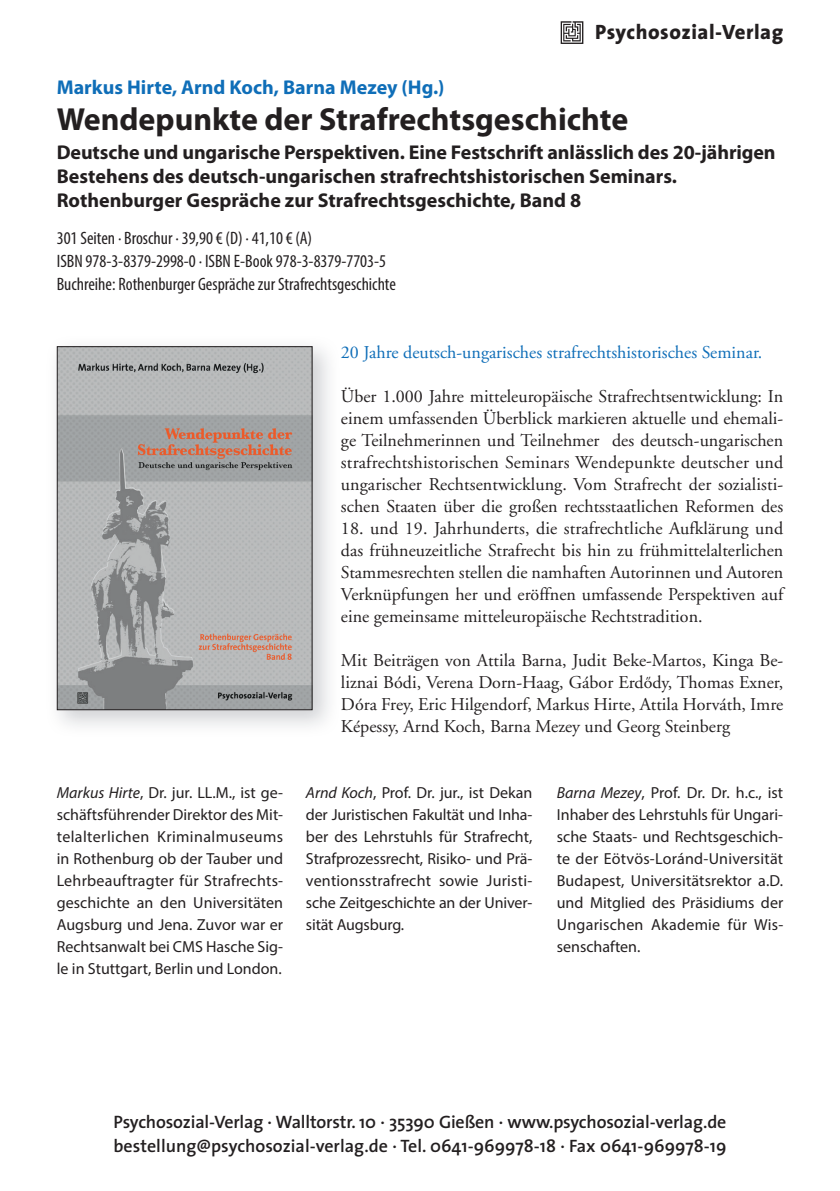
<style>
.page{position:relative;width:840px;height:1191px;background:#fff}
.page>*{position:absolute;margin:0;border:0;box-sizing:border-box;transform-origin:0 0}
.t1{font:700 32px "Myriad Pro";color:#231f20}
.t2{font:800 20.8px "The Sans";letter-spacing:.025em;color:#231f20}
.t3{font:700 20px/24px "Myriad Pro";color:#231f20}
.t4{font:700 20px "Myriad Pro";color:#0f6eb8}
.t5{font:18px/22px "Adobe Garamond";color:#231f20;text-align:justify}
.t6{font:condensed 18px/23px "Myriad Pro";color:#231f20}
.t7{font:600 18px/24px "The Sans";letter-spacing:-.01em;color:#231f20}
.t8{font:18px "Adobe Garamond Pro";color:#0f6eb8}
.t9{font:16px/22px "Myriad Pro";color:#231f20;text-align:justify}
.s1{font-style:italic}
.s2{font-family:"Garamond Premr Pro"}
</style>
<div class="page">
<img style="left:56px;top:346px;width:273px;height:380px">
<img style="left:59px;top:348px;width:251px;height:360px">
<div style="left:57px;top:346px;width:255px;height:364px;border:1px solid #231f20"></div>
<svg style="left:560px;top:21px;width:23px;height:23px"></svg>
<p class="t2" style="left:594px;top:14px;width:189px">Psychosozial-Verlag</p>
<p class="t4" style="left:57px;top:74px;width:389px">Markus Hirte, Arnd Koch, Barna Mezey (Hg.)</p>
<h1 class="t1" style="left:57px;top:98px;width:572px">Wendepunkte der Strafrechtsgeschichte</h1>
<p class="t3" style="left:57px;top:140px;width:720px">Deutsche und ungarische Perspektiven. Eine Festschrift anlässlich des 20-jährigen<br>Bestehens des deutsch-ungarischen strafrechtshistorischen Seminars.<br>Rothenburger Gespräche zur Strafrechtsgeschichte, Band 8</p>
<p class="t6" style="left:57px;top:226px;width:340px">301 Seiten · Broschur · 39,90 € (D) · 41,10 € (A)<br>ISBN 978-3-8379-2998-0 · ISBN E-Book 978-3-8379-7703-5<br>Buchreihe: Rothenburger Gespräche zur Strafrechtsgeschichte</p>
<p class="t9" style="left:57px;top:781px;width:228px"><span class="s1">Markus Hirte</span> , Dr. jur. LL.M., ist ge&shy;schäftsführender Direktor des Mit&shy;telalterlichen Kriminalmuseums in Rothenburg ob der Tauber und Lehrbeauftragter für Strafrechts&shy;geschichte an den Universitäten Augsburg und Jena. Zuvor war er Rechtsanwalt bei CMS Hasche Sig&shy;le in Stuttgart, Berlin und London.</p>
<p class="t8" style="left:341px;top:341px;width:422px">20 Jahre deutsch-ungarisches strafrechtshistorisches Seminar.</p>
<p class="t5" style="left:341px;top:386px;width:443px">Über 1.000 Jahre mitteleuropäische Strafrechtsentwicklung: In einem umfassenden Überblick markieren aktuelle und ehemali&shy;ge Teilnehmerinnen und Teilnehmer des deutsch-ungarischen strafrechtshistorischen Seminars Wendepunkte deutscher und ungarischer Rechtsentwicklung. Vom Strafrecht der sozialisti&shy;schen Staaten über die großen rechtsstaatlichen Reformen des</p>
<p class="t5" style="left:341px;top:518px;width:443px">18. und 19. Jahrhunderts, die strafrechtliche Aufklärung und das frühneuzeitliche Strafrecht bis hin zu frühmittelalterlichen Stammesrechten stellen die namhaften Autorinnen und Autoren Verknüpfungen her und eröffnen umfassende Perspektiven auf eine gemeinsame mitteleuropäische Rechtstradition.</p>
<p class="t5" style="left:341px;top:650px;width:443px">Mit Beiträgen von Attila Barna, Judit Beke-Martos, Kinga Be&shy;liznai Bódi, Verena Dorn-Haag, Gábor Erd<span class="s2">ő</span>dy, Thomas Exner, Dóra Frey, Eric Hilgendorf, Markus Hirte, Attila Horváth, Imre Képessy, Arnd Koch, Barna Mezey und Georg Steinberg</p>
<p class="t9" style="left:306px;top:781px;width:228px"><span class="s1">Arnd Koch</span> , Prof. Dr. jur., ist Dekan der Juristischen Fakultät und Inha&shy;ber des Lehrstuhls für Strafrecht, Strafprozessrecht, Risiko- und Prä&shy;ventionsstrafrecht sowie Juristi&shy;sche Zeitgeschichte an der Univer&shy;sität Augsburg.</p>
<p class="t9" style="left:556px;top:781px;width:228px"><span class="s1">Barna Mezey</span> , Prof. Dr. Dr. h.c., ist Inhaber des Lehrstuhls für Ungari&shy;sche Staats- und Rechtsgeschich&shy;te der Eötvös-Loránd-Universität Budapest, Universitätsrektor a.D. und Mitglied des Präsidiums der Ungarischen Akademie für Wis&shy;senschaften.</p>
<p class="t7" style="left:113px;top:1109px;width:614px">Psychosozial-Verlag · Walltorstr. 10 · 35390 Gießen · www.psychosozial-verlag.de bestellung@psychosozial-verlag.de · Tel. 0641-969978-18 · Fax 0641-969978-19</p>
</div>
